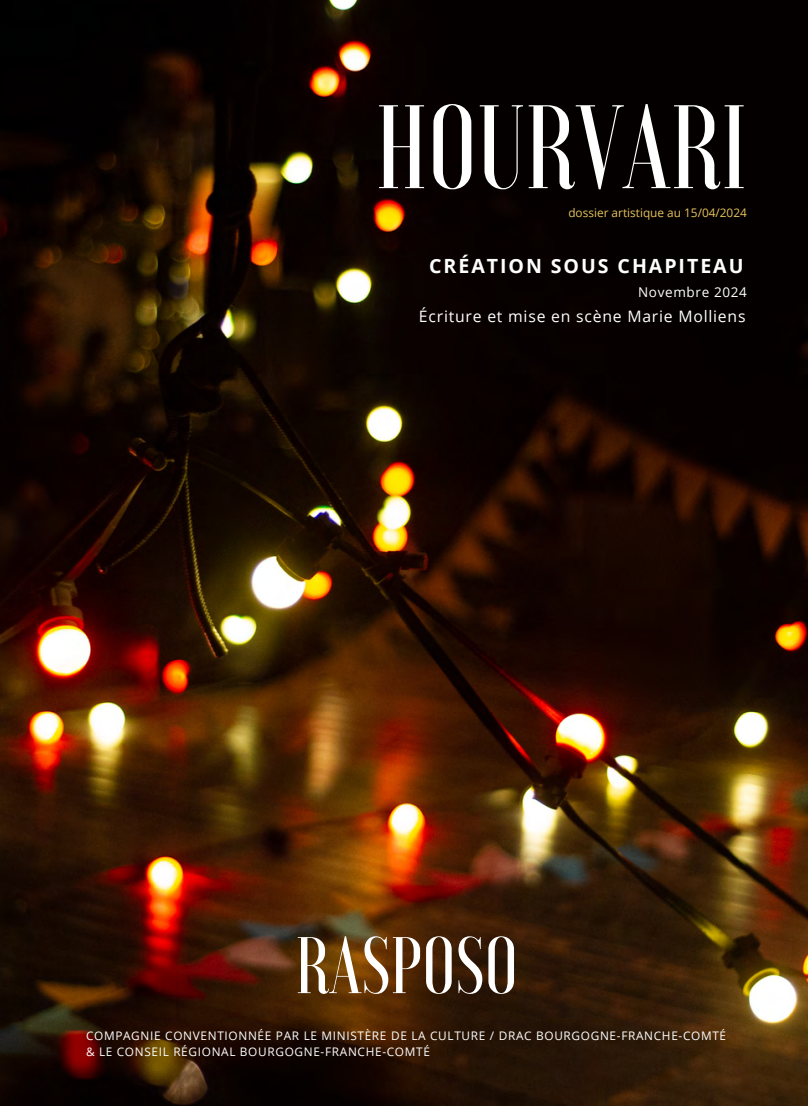
<style>
.page{position:relative;width:808px;height:1106px;background:#fff}
.page>*{position:absolute;margin:0;border:0;box-sizing:border-box;transform-origin:0 0}
.t1{font:500 118.5px "Voga";color:#fff}
.t2{font:500 79.95px "Voga";color:#fff}
.t3{font:700 19.5px "Open Sans";letter-spacing:.1em;color:#fff}
.t4{font:15.75px "Open Sans";letter-spacing:.05em;color:#fff}
.t5{font:13.5px "Open Sans";letter-spacing:.05em;color:#fff}
.t6{font:11.85px/15.8px "Open Sans";letter-spacing:.055em;color:#fff}
.t7{font:11.85px "Open Sans";color:#e5c45d}
</style>
<div class="page">
<img style="left:0;top:0;width:808px;height:1106px">
<h3 class="t1" style="left:375px;top:88px;width:373px">HOURVARI</h3>
<h2 class="t7" style="left:568px;top:204px;width:180px">dossier artistique au 15/04/2024</h2>
<h5 class="t3" style="left:429px;top:252px;width:316px">CRÉATION SOUS CHAPITEAU</h5>
<h4 class="t5" style="left:638px;top:282px;width:110px">Novembre 2024</h4>
<h6 class="t4" style="left:419px;top:305px;width:328px">Écriture et mise en scène Marie Molliens</h6>
<p class="t2" style="left:295px;top:925px;width:224px">RASPOSO</p>
<h1 class="t6" style="left:86px;top:1027px;width:641px">COMPAGNIE CONVENTIONNÉE PAR LE MINISTÈRE DE LA CULTURE / DRAC BOURGOGNE-FRANCHE-COMTÉ &amp; LE CONSEIL RÉGIONAL BOURGOGNE-FRANCHE-COMTÉ</h1>
</div>
